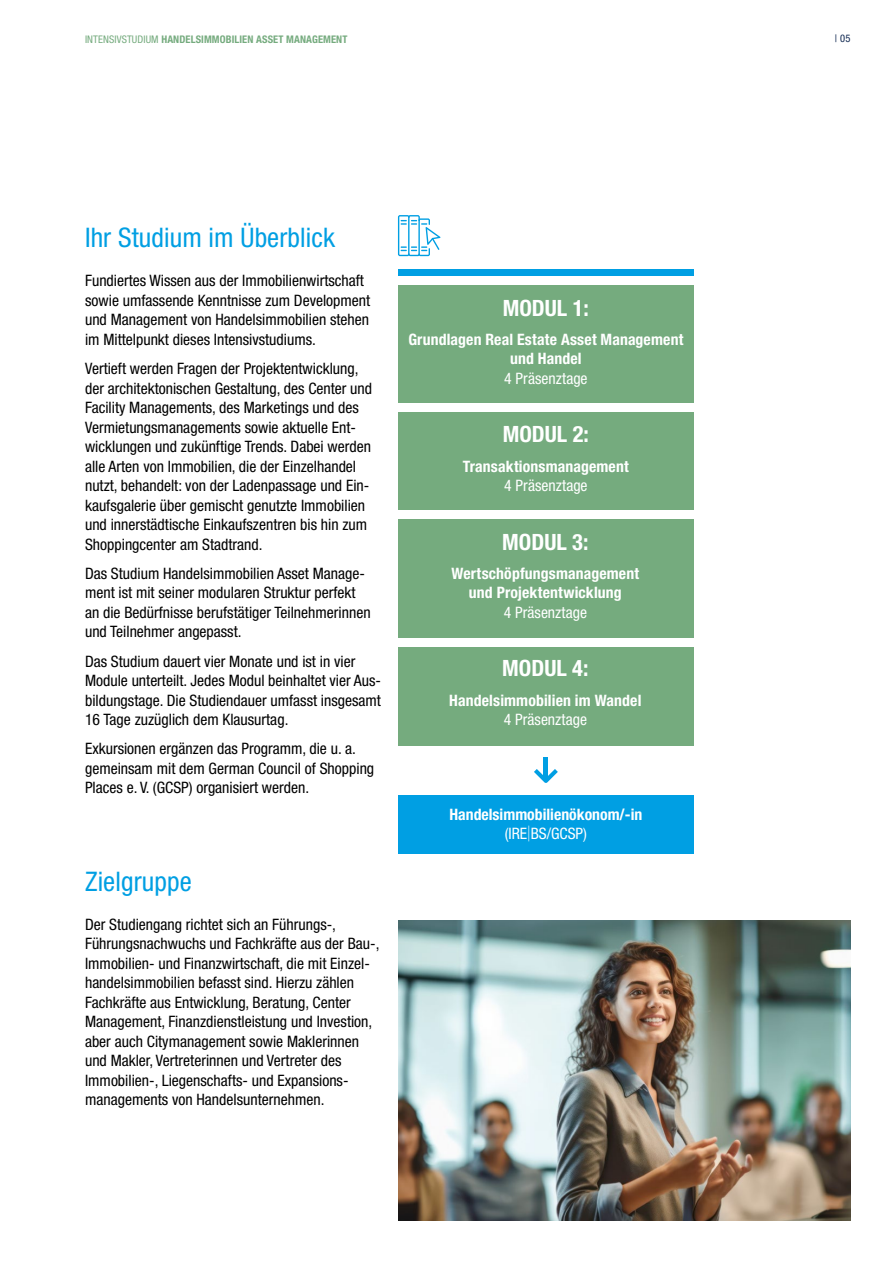
<style>
.page{position:relative;width:893px;height:1263px;background:#fff}
.page>*{position:absolute;margin:0;border:0;box-sizing:border-box;transform-origin:0 0}
.t1{font:condensed 27px "Helvetica Neue LT Pro";letter-spacing:.005em;color:#009fe3}
.t2{font:700 condensed 22.5px "Helvetica Neue LT Pro";color:#fff}
.t3{font:condensed 15.75px/19.5px "Helvetica Neue LT Pro";color:#000}
.t4{font:700 condensed 15.75px/19.5px "Helvetica Neue LT Pro";letter-spacing:.01em;color:#fff;text-align:center}
.t5{font:condensed 15.75px "Helvetica Neue LT Pro";letter-spacing:.005em;color:#fff}
.t6{font:700 condensed 10.5px "Helvetica Neue LT Pro";letter-spacing:.01em;color:#75ab7e}
.t7{font:condensed 10.5px "Helvetica Neue LT Pro";color:#102851}
.s1{font-weight:400}
.s2{font-weight:100;font-stretch:normal}
</style>
<div class="page">
<img style="left:398px;top:920px;width:452px;height:300px">
<div style="left:398px;top:795px;width:296px;height:59px;background:#009fe3"></div>
<div style="left:398px;top:269px;width:296px;height:6px;background:#009fe3"></div>
<svg style="left:398px;top:215px;width:42px;height:41px"></svg>
<hr style="left:544px;top:757px;width:4px;height:23px;background:#009fe3">
<svg style="left:534px;top:769px;width:24px;height:14px"></svg>
<div style="left:398px;top:285px;width:296px;height:118px;background:#75ab7e"></div>
<div style="left:398px;top:412px;width:296px;height:98px;background:#75ab7e"></div>
<div style="left:398px;top:520px;width:296px;height:118px;background:#75ab7e"></div>
<div style="left:398px;top:647px;width:296px;height:98px;background:#75ab7e"></div>
<p class="t6" style="left:85px;top:32px;width:264px"><span class="s1">INTENSIVSTUDIUM</span> HANDELSIMMOBILIEN ASSET MANAGEMENT</p>
<p class="t7" style="left:835px;top:32px;width:17px">| 05</p>
<h1 class="t1" style="left:85px;top:222px;width:252px">Ihr Studium im Überblick</h1>
<p class="t3" style="left:85px;top:271px;width:287px">Fundiertes Wissen aus der Immobilienwirtschaft sowie umfassende Kenntnisse zum Development und Management von Handelsimmobilien stehen im Mittelpunkt dieses Intensivstudiums.</p>
<p class="t3" style="left:85px;top:359px;width:289px">Vertieft werden Fragen der Projektentwicklung, der architektonischen Gestaltung, des Center und Facility Managements, des Marketings und des Vermietungsmanagements sowie aktuelle Ent&shy;wicklungen und zukünftige Trends. Dabei werden alle Arten von Immobilien, die der Einzelhandel nutzt, behandelt: von der Ladenpassage und Ein&shy;kaufsgalerie über gemischt genutzte Immobilien und innerstädtische Einkaufszentren bis hin zum Shoppingcenter am Stadtrand.</p>
<p class="t3" style="left:85px;top:563px;width:287px">Das Studium Handelsimmobilien Asset Manage&shy;ment ist mit seiner modularen Struktur perfekt an die Bedürfnisse berufstätiger Teilnehmerinnen und Teilnehmer angepasst.</p>
<p class="t3" style="left:85px;top:651px;width:297px">Das Studium dauert vier Monate und ist in vier Module unterteilt. Jedes Modul beinhaltet vier Aus&shy;bildungstage. Die Studiendauer umfasst insgesamt 16 Tage zuzüglich dem Klausurtag.</p>
<p class="t3" style="left:85px;top:739px;width:291px">Exkursionen ergänzen das Programm, die u. a. gemeinsam mit dem German Council of Shopping<br>Places e. V. (GCSP) organisiert werden.</p>
<h1 class="t1" style="left:85px;top:866px;width:108px">Zielgruppe</h1>
<p class="t3" style="left:85px;top:914px;width:296px">Der Studiengang richtet sich an Führungs-, Führungsnachwuchs und Fachkräfte aus der Bau-, Immobilien- und Finanzwirtschaft, die mit Einzel&shy;handelsimmobilien befasst sind. Hierzu zählen Fachkräfte aus Entwicklung, Beratung, Center Management, Finanzdienstleistung und Investion, aber auch Citymanagement sowie Maklerinnen und Makler, Vertreterinnen und Vertreter des Immobilien-, Liegenschafts- und Expansions&shy;managements von Handelsunternehmen.</p>
<h2 class="t2" style="left:503px;top:294px;width:88px">MODUL 1:</h2>
<p class="t4" style="left:408px;top:329px;width:277px">Grundlagen Real Estate Asset Management und Handel</p>
<p class="t5" style="left:504px;top:369px;width:85px">4 Präsenztage</p>
<h2 class="t2" style="left:503px;top:421px;width:88px">MODUL 2:</h2>
<p class="t4" style="left:463px;top:456px;width:167px">Transaktionsmanagement</p>
<p class="t5" style="left:504px;top:476px;width:85px">4 Präsenztage</p>
<h2 class="t2" style="left:502px;top:528px;width:88px">MODUL 3:</h2>
<p class="t4" style="left:452px;top:563px;width:189px">Wertschöpfungsmanagement und Projektentwicklung</p>
<p class="t5" style="left:504px;top:603px;width:85px">4 Präsenztage</p>
<h2 class="t2" style="left:502px;top:655px;width:88px">MODUL 4:</h2>
<p class="t4" style="left:449px;top:690px;width:194px">Handelsimmobilien im Wandel</p>
<p class="t5" style="left:504px;top:710px;width:85px">4 Präsenztage</p>
<p class="t4" style="left:449px;top:804px;width:194px">Handelsimmobilienökonom/-in <span class="s1">(IRE</span><span class="s2">|</span><span class="s1">BS/GCSP)</span></p>
</div>
